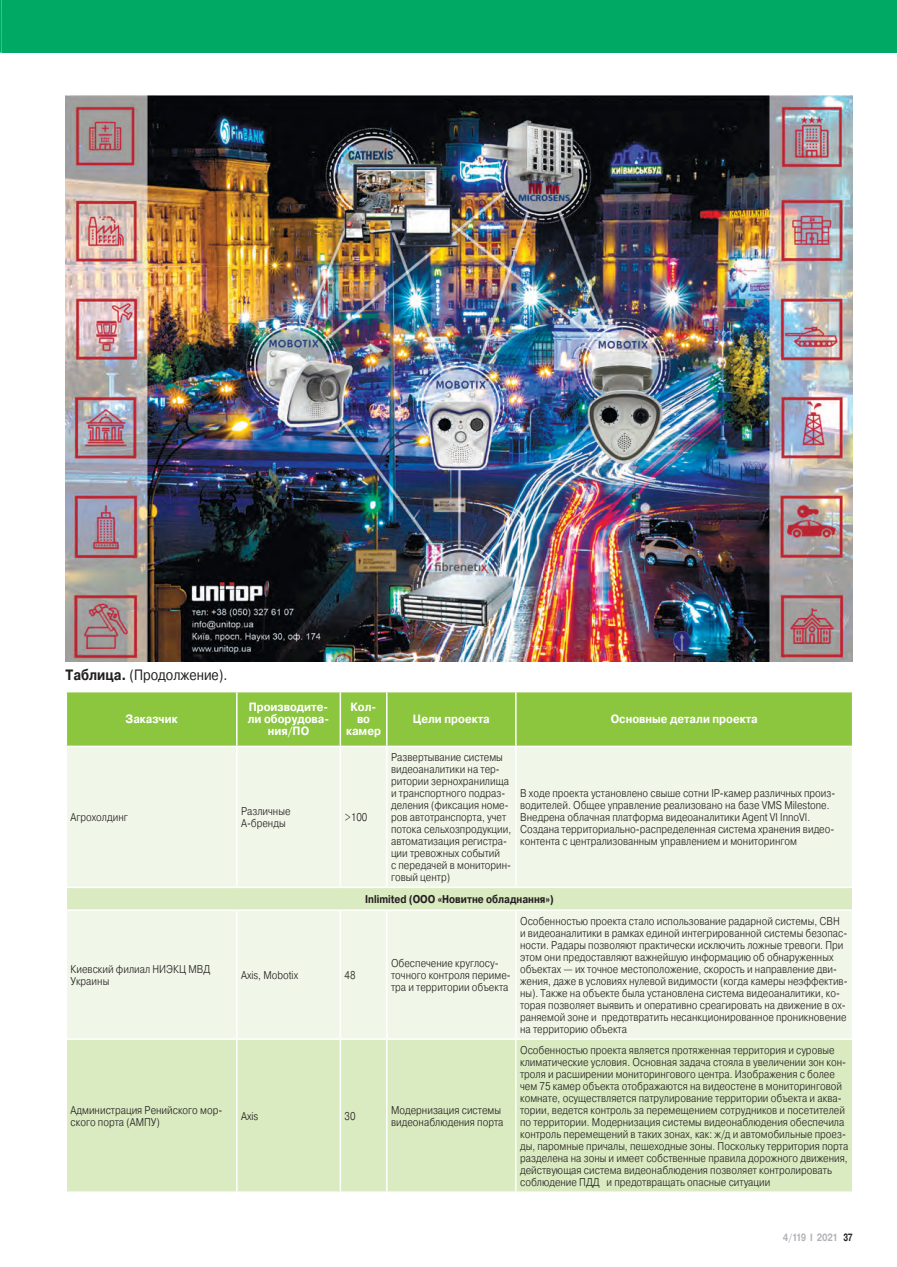
<style>
.page{position:relative;width:897px;height:1267px;background:#fff}
.page>*{position:absolute;margin:0;border:0;box-sizing:border-box;transform-origin:0 0}
.Заглавие{font:15px "Pragmatica";color:#231f20;scale:.85 1}
.Шапка{font:700 12px/12px "Pragmatica";color:#fff;text-align:center;scale:.9 1}
.Текст_табл_GREP{font:300 11.25px/12px "Pragmatica";color:#231f20;scale:.85 1}
.Текст_табл_GREP-2{font:700 11.25px "Pragmatica";color:#231f20;scale:.85 1}
.t1{font:700 10.5px "Pragmatica";letter-spacing:-.06em;color:#b2b3b7;scale:.8 1}
.s1{font-weight:700}
.s2{color:#231f20}
</style>
<div class="page">
<div style="left:2px;top:0;width:894px;height:53px;background:#00a964"></div>
<div style="left:67px;top:692px;width:784px;height:53px;background:#8bc63e"></div>
<div style="left:67px;top:747px;width:784px;height:139px;background:#f1f7e8"></div>
<svg style="left:67px;top:888px;width:784px;height:303px;background:#e4efd1"></svg>
<hr style="left:236px;top:692px;width:1px;height:53px;background:#fff">
<hr style="left:339px;top:692px;width:2px;height:53px;background:#fff">
<hr style="left:386px;top:692px;width:1px;height:53px;background:#fff">
<hr style="left:515px;top:692px;width:1px;height:53px;background:#fff">
<hr style="left:236px;top:747px;width:1px;height:139px;background:#fff">
<hr style="left:339px;top:747px;width:2px;height:139px;background:#fff">
<hr style="left:386px;top:747px;width:1px;height:139px;background:#fff">
<hr style="left:515px;top:747px;width:1px;height:139px;background:#fff">
<hr style="left:66px;top:909px;width:171px;height:1px;background:#fff">
<hr style="left:237px;top:909px;width:103px;height:1px;background:#fff">
<hr style="left:236px;top:910px;width:1px;height:128px;background:#fff">
<hr style="left:340px;top:909px;width:47px;height:1px;background:#fff">
<hr style="left:339px;top:910px;width:2px;height:128px;background:#fff">
<hr style="left:387px;top:909px;width:129px;height:1px;background:#fff">
<hr style="left:386px;top:910px;width:1px;height:128px;background:#fff">
<hr style="left:516px;top:909px;width:337px;height:1px;background:#fff">
<hr style="left:515px;top:910px;width:1px;height:128px;background:#fff">
<hr style="left:66px;top:1038px;width:171px;height:1px;background:#fff">
<hr style="left:237px;top:1038px;width:103px;height:1px;background:#fff">
<hr style="left:236px;top:1039px;width:1px;height:152px;background:#fff">
<hr style="left:340px;top:1038px;width:47px;height:1px;background:#fff">
<hr style="left:339px;top:1039px;width:2px;height:152px;background:#fff">
<hr style="left:387px;top:1038px;width:129px;height:1px;background:#fff">
<hr style="left:386px;top:1039px;width:1px;height:152px;background:#fff">
<hr style="left:516px;top:1038px;width:337px;height:1px;background:#fff">
<hr style="left:515px;top:1039px;width:1px;height:152px;background:#fff">
<img style="left:66px;top:95px;width:786px;height:566px">
<svg style="left:0;top:0;width:2px;height:53px"></svg>
<p class="Заглавие" style="left:66px;top:665px;width:192px"><span class="s1">Таблица.</span> (Продолжение).</p>
<p class="Шапка" style="left:125px;top:713px;width:59px">Заказчик</p>
<p class="Шапка" style="left:248px;top:701px;width:92px">Производите‑ ли оборудова‑ ния/ПО</p>
<p class="Шапка" style="left:346px;top:701px;width:40px">Кол&shy;во камер</p>
<p class="Текст_табл_GREP" style="left:71px;top:810px;width:69px">Агрохолдинг</p>
<p class="Текст_табл_GREP" style="left:241px;top:804px;width:60px">Различные<br>А‑бренды</p>
<p class="Текст_табл_GREP" style="left:344px;top:810px;width:28px">&gt;100</p>
<p class="Шапка" style="left:413px;top:713px;width:87px">Цели проекта</p>
<p class="Шапка" style="left:610px;top:713px;width:165px">Основные детали проекта</p>
<p class="Текст_табл_GREP" style="left:391px;top:750px;width:143px">Развертывание системы видеоаналитики на тер‑ ритории зернохранилища и транспортного подраз‑ деления (фиксация номе‑ ров автотранспорта, учет потока сельхозпродукции, автоматизация регистра‑ ции тревожных событий<br>с передачей в мониторин‑ говый центр)</p>
<p class="Текст_табл_GREP" style="left:520px;top:786px;width:372px">В ходе проекта установлено свыше сотни IP‑камер различных произ‑ водителей. Общее управление реализовано на базе VMS Milestone.<br>Внедрена облачная платформа видеоаналитики Agent VI InnoVI.<br>Создана территориально-распределенная система хранения видео‑ контента с централизованным управлением и мониторингом</p>
<p class="Текст_табл_GREP" style="left:71px;top:962px;width:166px">Киевский филиал НИЭКЦ МВД<br>Украины</p>
<p class="Текст_табл_GREP" style="left:241px;top:968px;width:69px">Axis, Mobotix</p>
<p class="Текст_табл_GREP" style="left:344px;top:968px;width:14px">48</p>
<p class="Текст_табл_GREP-2" style="left:365px;top:891px;width:223px">Inlimited (ООО «Новитне обладнання»)</p>
<p class="Текст_табл_GREP" style="left:391px;top:956px;width:142px">Обеспечение круглосу‑ точного контроля периме‑ тра и территории объекта</p>
<p class="Текст_табл_GREP" style="left:520px;top:914px;width:387px">Особенностью проекта стало использование радарной системы, СВН и видеоаналитики в рамках единой интегрированной системы безопас‑ ности. Радары позволяют практически исключить ложные тревоги. При этом они предоставляют важнейшую информацию об обнаруженных объектах — их точное местоположение, скорость и направление дви‑ жения, даже в условиях нулевой видимости (когда камеры неэффектив‑ ны). Также на объекте была установлена система видеоаналитики, ко‑ торая позволяет выявить и оперативно среагировать на движение в ох‑ раняемой зоне и предотвратить несанкционированное проникновение на территорию объекта</p>
<p class="Текст_табл_GREP" style="left:71px;top:1103px;width:180px">Администрация Ренийского мор‑ ского порта (АМПУ)</p>
<p class="Текст_табл_GREP" style="left:241px;top:1109px;width:22px">Axis</p>
<p class="Текст_табл_GREP" style="left:344px;top:1109px;width:14px">30</p>
<p class="Текст_табл_GREP" style="left:391px;top:1103px;width:134px">Модернизация системы видеонаблюдения порта</p>
<p class="Текст_табл_GREP" style="left:520px;top:1043px;width:387px">Особенностью проекта является протяженная территория и суровые климатические условия. Основная задача стояла в увеличении зон кон‑ троля и расширении мониторингового центра. Изображения с более чем 75 камер объекта отображаются на видеостене в мониторинговой комнате, осуществляется патрулирование территории объекта и аква‑ тории, ведется контроль за перемещением сотрудников и посетителей по территории. Модернизация системы видеонаблюдения обеспечила контроль перемещений в таких зонах, как: ж/д и автомобильные проез‑ ды, паромные причалы, пешеходные зоны. Поскольку территория порта разделена на зоны и имеет собственные правила дорожного движения, действующая система видеонаблюдения позволяет контролировать соблюдение ПДД и предотвращать опасные ситуации</p>
<p class="t1" style="left:782px;top:1230px;width:89px">4/119 I 2021 <span class="s2">37</span></p>
</div>
